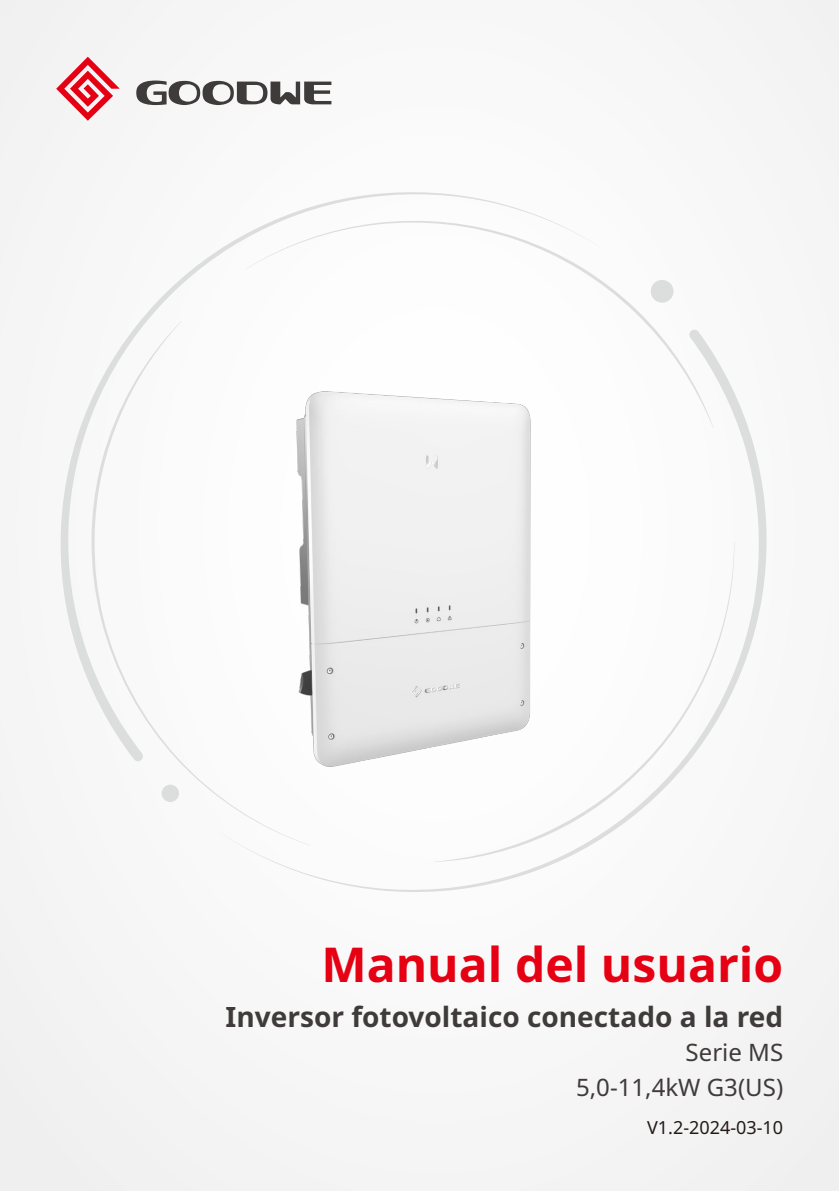
<style>
.page{position:relative;width:840px;height:1191px;background:#fff}
.page>*{position:absolute;margin:0;border:0;box-sizing:border-box;transform-origin:0 0}
.t1{font:700 48px "Noto Sans";color:#e60013}
.t2{font:700 28px "Noto Sans";color:#3f3b3a}
.t3{font:24px/34.4px "Noto Sans";color:#3f3b3a;text-align:right}
.t4{font:18px "Noto Sans";color:#231916}
</style>
<div class="page">
<div style="left:0;top:1px;width:837px;height:1190px;background:#f6f6f6"></div>
<svg style="left:61px;top:192px;width:479px;height:494px"></svg>
<svg style="left:250px;top:354px;width:517px;height:538px"></svg>
<svg style="left:91px;top:321px;width:219px;height:524px"></svg>
<svg style="left:434px;top:542px;width:300px;height:320px"></svg>
<svg style="left:245px;top:217px;width:468px;height:211px"></svg>
<svg style="left:136px;top:81px;width:195px;height:24px"></svg>
<svg style="left:56px;top:57px;width:64px;height:64px"></svg>
<img style="left:187px;top:354px;width:442px;height:443px">
<h1 class="t1" style="left:321px;top:930px;width:463px">Manual del usuario</h1>
<p class="t2" style="left:225px;top:997px;width:559px">Inversor fotovoltaico conectado a la red</p>
<p class="t3" style="left:575px;top:1036px;width:208px">Serie MS<br>5,0-11,4kW G3(US)</p>
<p class="t4" style="left:646px;top:1115px;width:137px">V1.2-2024-03-10</p>
</div>
